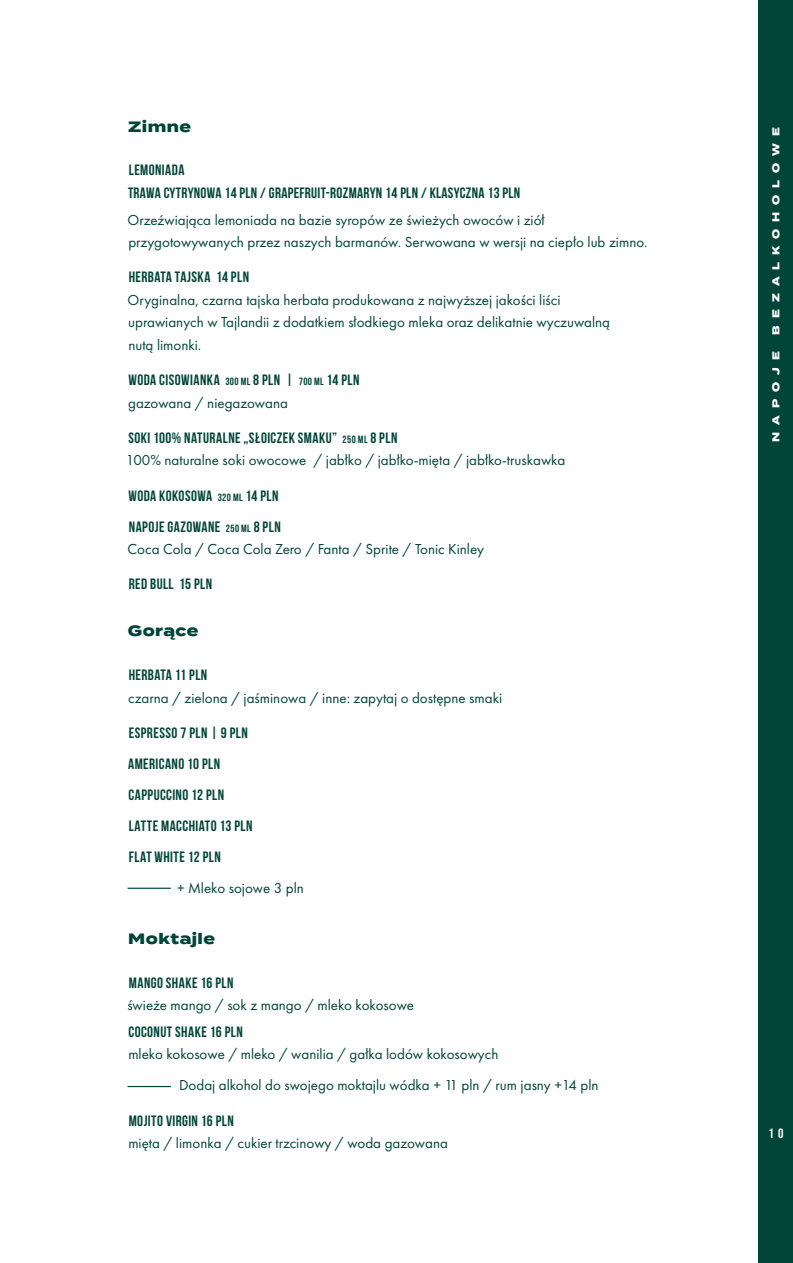
<style>
.page{position:relative;width:793px;height:1263px;background:#fff}
.page>*{position:absolute;margin:0;border:0;box-sizing:border-box;transform-origin:0 0}
.t1{font:15px/22.5px "Futura PT";color:#004538}
.t2{font:700 15px/31px "Bebas Neue";letter-spacing:.03em;color:#004538}
.t3{font:800 15px "Termina";letter-spacing:.03em;color:#004538}
.t4{font:13.5px "Bebas Neue";color:#fff}
.t5{font:800 10.05px "Termina";letter-spacing:.7em;color:#fff}
.s1{font-size:10.5px}
</style>
<div class="page">
<div style="left:759px;top:0;width:34px;height:1263px;background:#004538"></div>
<hr style="left:128px;top:888px;width:43px;height:1px;background:#004538">
<hr style="left:128px;top:1086px;width:43px;height:1px;background:#004538">
<p class="t3" style="left:128px;top:115px;width:64px">Zimne</p>
<p class="t2" style="left:128px;top:159px;width:394px;line-height:22.5px">LEMONIADA<br>TRAWA CYTRYNOWA 14 PLN / GRAPEFRUIT-ROZMARYN 14 PLN / KLASYCZNA 13 PLN</p>
<p class="t1" style="left:128px;top:208px;width:521px">Orzeźwiająca lemoniada na bazie syropów ze świeżych owoców i ziół przygotowywanych przez naszych barmanów. Serwowana w wersji na ciepło lub zimno.</p>
<p class="t2" style="left:129px;top:261px;width:122px">HERBATA TAJSKA 14 PLN</p>
<p class="t1" style="left:128px;top:289px;width:484px">Oryginalna, czarna tajska herbata produkowana z najwyższej jakości liści uprawianych w Tajlandii z dodatkiem słodkiego mleka oraz delikatnie wyczuwalną nutą limonki.</p>
<p class="t2" style="left:129px;top:364px;width:233px">WODA CISOWIANKA <span class="s1">300 ML</span> 8 PLN | <span class="s1">700 ML</span> 14 PLN</p>
<p class="t1" style="left:128px;top:391px;width:161px">gazowana / niegazowana</p>
<p class="t2" style="left:128px;top:422px;width:270px">SOKI 100% NATURALNE „SŁOICZEK SMAKU” <span class="s1">250 ML</span> 8 PLN</p>
<p class="t1" style="left:126px;top:449px;width:441px">100% naturalne soki owocowe / jabłko / jabłko-mięta / jabłko-truskawka</p>
<p class="t2" style="left:129px;top:480px;width:154px">WODA KOKOSOWA <span class="s1">320 ML</span> 14 PLN<br>NAPOJE GAZOWANE <span class="s1">250 ML</span> 8 PLN</p>
<p class="t1" style="left:128px;top:538px;width:358px">Coca Cola / Coca Cola Zero / Fanta / Sprite / Tonic Kinley</p>
<p class="t2" style="left:129px;top:569px;width:85px">RED BULL 15 PLN</p>
<p class="t3" style="left:128px;top:620px;width:72px">Gorące</p>
<p class="t2" style="left:129px;top:659px;width:80px">HERBATA 11 PLN</p>
<p class="t1" style="left:128px;top:686px;width:375px">czarna / zielona / jaśminowa / inne: zapytaj o dostępne smaki</p>
<p class="t2" style="left:128px;top:717px;width:126px">ESPRESSO 7 PLN | 9 PLN<br>AMERICANO 10 PLN<br>CAPPUCCINO 12 PLN<br>LATTE MACCHIATO 13 PLN<br>FLAT WHITE 12 PLN</p>
<p class="t1" style="left:177px;top:876px;width:128px">+ Mleko sojowe 3 pln</p>
<p class="t3" style="left:128px;top:927px;width:88px">Moktajle</p>
<p class="t2" style="left:129px;top:967px;width:106px">MANGO SHAKE 16 PLN</p>
<p class="t1" style="left:127px;top:994px;width:288px">świeże mango / sok z mango / mleko kokosowe</p>
<p class="t2" style="left:128px;top:1016px;width:116px">COCONUT SHAKE 16 PLN</p>
<p class="t1" style="left:179px;top:1039px;width:421px;line-height:31px;text-indent:-51px">mleko kokosowe / mleko / wanilia / gałka lodów kokosowych<br>Dodaj alkohol do swojego moktajlu wódka + 11 pln / rum jasny +14 pln</p>
<p class="t2" style="left:129px;top:1105px;width:107px">MOJITO VIRGIN 16 PLN</p>
<p class="t1" style="left:128px;top:1132px;width:321px">mięta / limonka / cukier trzcinowy / woda gazowana</p>
<p class="t5" style="left:768px;top:335px;width:209px;rotate:-90deg">BEZALKOHOLOWE</p>
<p class="t5" style="left:768px;top:442px;width:92px;rotate:-90deg">NAPOJE</p>
<p class="t4" style="left:768px;top:1125px;width:16px">1 0</p>
</div>
